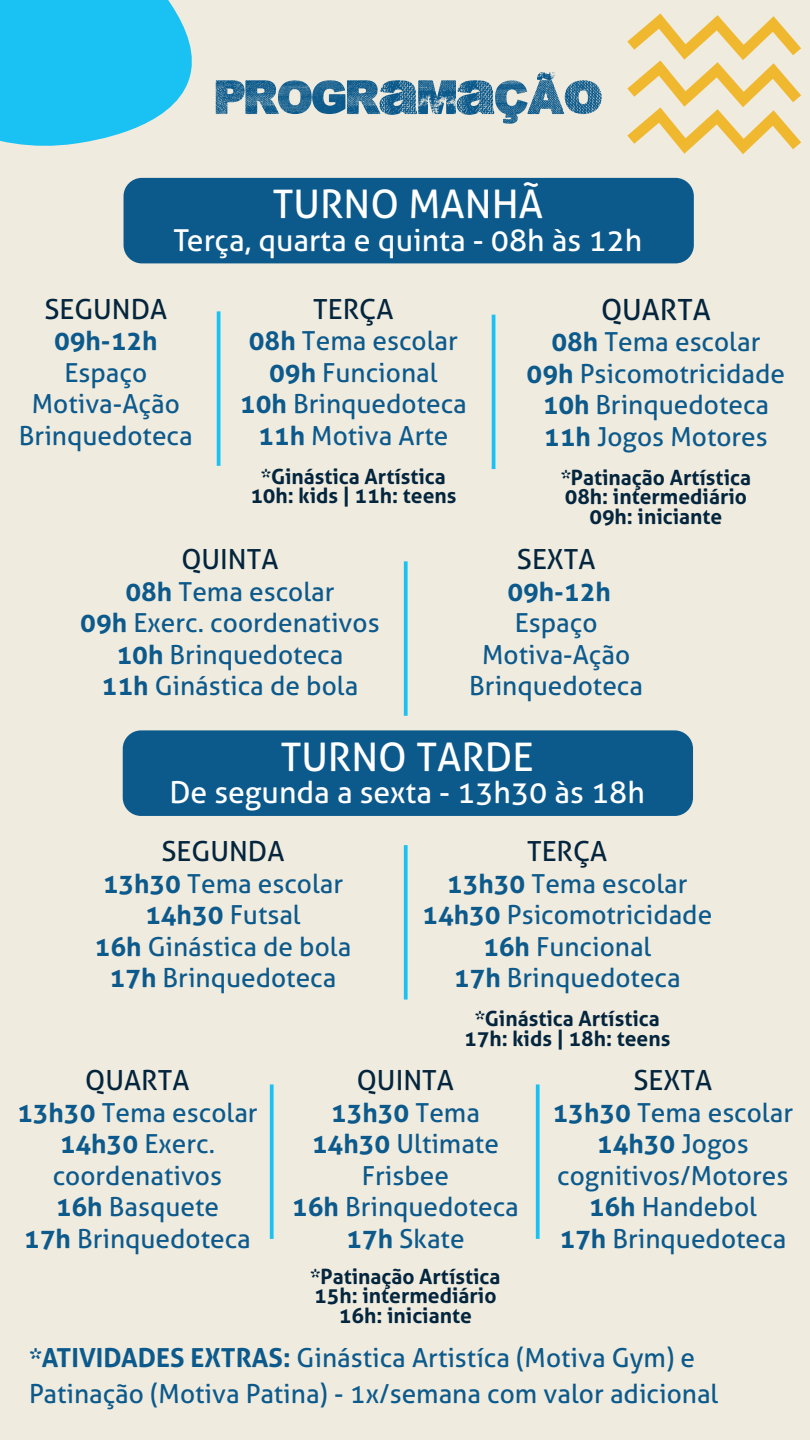
<style>
.page{position:relative;width:810px;height:1440px;background:#f0ebdf}
.page>*{position:absolute;margin:0;border:0;box-sizing:border-box;transform-origin:0 0}
.t1{font:67.5px "Dabre Grunge";color:#0c5a8c}
.t2{font:63.07px "Dabre Grunge";color:#fff}
.t3{font:39.38px "Aller";color:#fff}
.t4{font:30.22px "Aller";color:#fff}
.t5{font:29.25px "Aller";color:#03253d}
.t6{font:27.75px "Aller";color:#03253d}
.t7{font:26.25px/31.5px "Aller";color:#0c5a8c;text-align:center}
.t8{font:700 26.25px "Aller";color:#0c5a8c}
.t9{font:700 21px/19.5px "Aller";color:#03253d;text-align:center}
.s1{font-weight:700}
</style>
<div class="page">
<svg style="left:0;top:0;width:192px;height:146px;background:#32c5f0"></svg>
<svg style="left:627px;top:13px;width:174px;height:141px"></svg>
<hr style="left:217px;top:311px;width:3px;height:155px;background:#1ac1f3">
<hr style="left:492px;top:315px;width:3px;height:154px;background:#1ac1f3">
<svg style="left:404px;top:845px;width:4px;height:155px"></svg>
<svg style="left:270px;top:1084px;width:4px;height:155px"></svg>
<svg style="left:536px;top:1084px;width:4px;height:155px"></svg>
<svg style="left:404px;top:561px;width:4px;height:155px"></svg>
<div style="left:124px;top:178px;width:570px;height:85px;background:#0c5a8c;border-radius:18px"></div>
<div style="left:123px;top:730px;width:570px;height:86px;background:#0c5a8c;border-radius:18px"></div>
<h1 class="t1" style="left:216px;top:68px;width:388px">PROGRaMaÇão</h1>
<h3 class="t3" style="left:273px;top:180px;width:272px">TURNO MANHÃ</h3>
<p class="t4" style="left:174px;top:222px;width:470px">Terça, quarta e quinta - 08h às 12h</p>
<p class="t6" style="left:44px;top:292px;width:124px">SEGUNDA</p>
<p class="t8" style="left:54px;top:325px;width:105px">09h-12h</p>
<p class="t7" style="left:19px;top:356px;width:175px">Espaço<br>Motiva-Ação<br>Brinquedoteca</p>
<p class="t6" style="left:313px;top:292px;width:82px">TERÇA</p>
<p class="t7" style="left:240px;top:325px;width:228px"><span class="s1">08h</span> Tema escolar<br><span class="s1">09h</span> Funcional<br><span class="s1">10h</span> Brinquedoteca<br><span class="s1">11h</span> Motiva Arte</p>
<p class="t9" style="left:250px;top:466px;width:208px">*Ginástica Artística<br>10h: kids | 11h: teens</p>
<p class="t5" style="left:601px;top:291px;width:111px">QUARTA</p>
<p class="t7" style="left:527px;top:326px;width:260px"><span class="s1">08h</span> Tema escolar<br><span class="s1">09h</span> Psicomotricidade<br><span class="s1">10h</span> Brinquedoteca<br><span class="s1">11h</span> Jogos Motores</p>
<p class="t9" style="left:561px;top:467px;width:192px">*Patinação Artística<br>08h: intermediário<br>09h: iniciante</p>
<p class="t6" style="left:181px;top:543px;width:99px">QUINTA</p>
<p class="t7" style="left:80px;top:576px;width:301px"><span class="s1">08h</span> Tema escolar<br><span class="s1">09h</span> Exerc. coordenativos<br><span class="s1">10h</span> Brinquedoteca<br><span class="s1">11h</span> Ginástica de bola</p>
<p class="t6" style="left:517px;top:543px;width:80px">SEXTA</p>
<p class="t8" style="left:507px;top:575px;width:105px">09h-12h</p>
<p class="t7" style="left:469px;top:607px;width:175px">Espaço<br>Motiva-Ação<br>Brinquedoteca</p>
<h3 class="t3" style="left:281px;top:733px;width:254px">TURNO TARDE</h3>
<p class="t4" style="left:169px;top:774px;width:477px">De segunda a sexta - 13h30 às 18h</p>
<h2 class="t2" style="left:243px;top:758px;width:331px">TURNO TARDE</h2>
<p class="t6" style="left:161px;top:834px;width:124px">SEGUNDA</p>
<p class="t7" style="left:95px;top:868px;width:258px"><span class="s1">13h30</span> Tema escolar<br><span class="s1">14h30</span> Futsal<br><span class="s1">16h</span> Ginástica de bola<br><span class="s1">17h</span> Brinquedoteca</p>
<p class="t6" style="left:527px;top:834px;width:82px">TERÇA</p>
<p class="t7" style="left:422px;top:868px;width:291px"><span class="s1">13h30</span> Tema escolar<br><span class="s1">14h30</span> Psicomotricidade<br><span class="s1">16h</span> Funcional<br><span class="s1">17h</span> Brinquedoteca</p>
<p class="t9" style="left:464px;top:1009px;width:208px">*Ginástica Artística<br>17h: kids | 18h: teens</p>
<p class="t6" style="left:85px;top:1064px;width:106px">QUARTA</p>
<p class="t7" style="left:17px;top:1097px;width:242px"><span class="s1">13h30</span> Tema escolar<br><span class="s1">14h30</span> Exerc. coordenativos<br><span class="s1">16h</span> Basquete<br><span class="s1">17h</span> Brinquedoteca</p>
<p class="t6" style="left:357px;top:1064px;width:99px">QUINTA</p>
<p class="t7" style="left:292px;top:1097px;width:228px"><span class="s1">13h30</span> Tema<br><span class="s1">14h30</span> Ultimate<br>Frisbee<br><span class="s1">16h</span> Brinquedoteca<br><span class="s1">17h</span> Skate</p>
<p class="t9" style="left:310px;top:1266px;width:192px">*Patinação Artística<br>15h: intermediário<br>16h: iniciante</p>
<p class="t6" style="left:634px;top:1064px;width:80px">SEXTA</p>
<p class="t7" style="left:553px;top:1097px;width:242px"><span class="s1">13h30</span> Tema escolar<br><span class="s1">14h30</span> Jogos cognitivos/Motores<br><span class="s1">16h</span> Handebol<br><span class="s1">17h</span> Brinquedoteca</p>
<p class="t7" style="left:29px;top:1340px;width:691px;line-height:36px;text-align:left"><span class="s1">*ATIVIDADES EXTRAS:</span> Ginástica Artistíca (Motiva Gym) e<br>Patinação (Motiva Patina) - 1x/semana com valor adicional</p>
</div>
